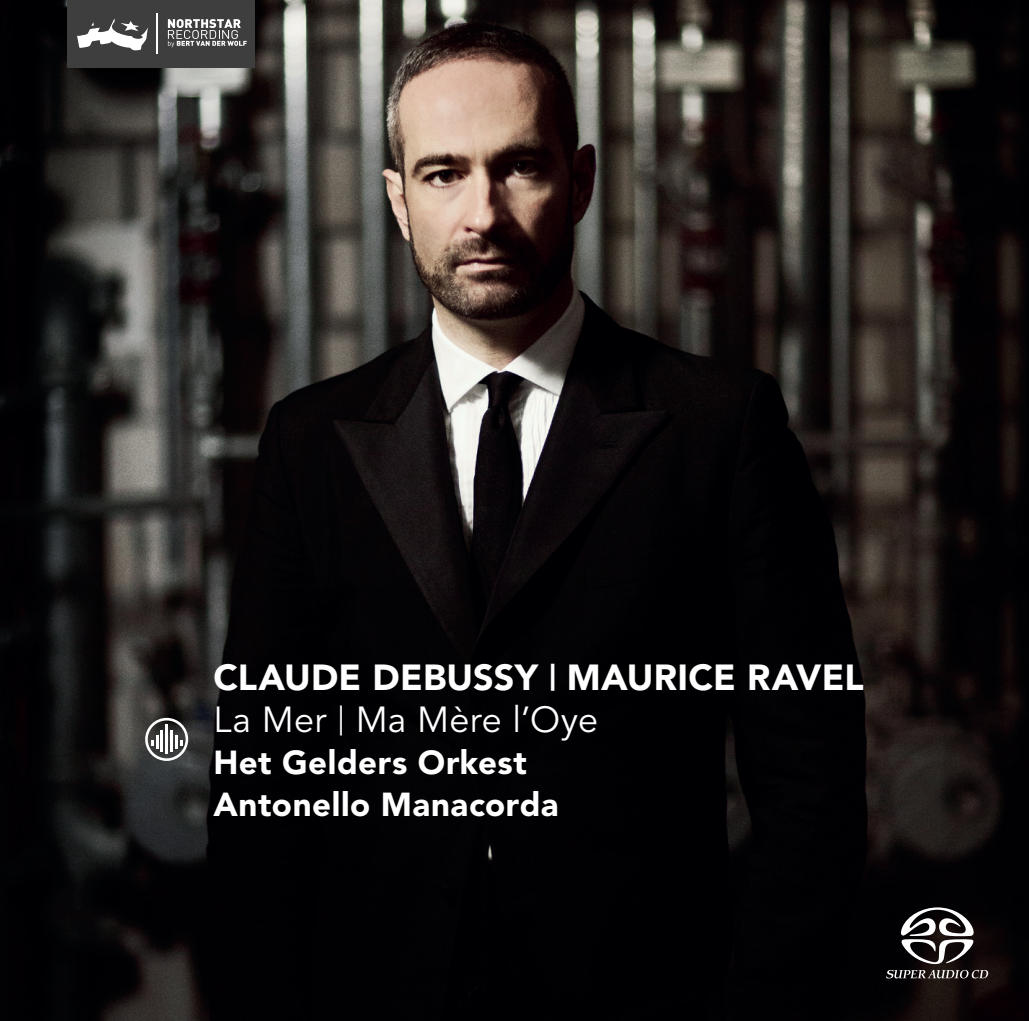
<style>
.page{position:relative;width:1029px;height:1021px;background:#fff}
.page>*{position:absolute;margin:0;border:0;box-sizing:border-box;transform-origin:0 0}
.t1{font:900 36px "Avenir LT Std";letter-spacing:.005em;color:#fff}
.t2{font:36px "Avenir LT Std";letter-spacing:.005em;color:#fff}
.t3{font:900 33px "Avenir LT Std";letter-spacing:.02em;color:#fff}
.s1{font-size:30px}
</style>
<div class="page">
<img style="left:0;top:0;width:1029px;height:1020px">
<svg style="left:145px;top:717px;width:43px;height:44px"></svg>
<hr style="left:165px;top:724px;width:3px;height:30px;background:#fff">
<svg style="left:886px;top:907px;width:102px;height:71px"></svg>
<div style="left:68px;top:0;width:187px;height:67px;background:#3e3e3f"></div>
<svg style="left:168px;top:19px;width:79px;height:28px"></svg>
<hr style="left:156px;top:13px;width:1px;height:41px;background:#fff">
<svg style="left:77px;top:18px;width:71px;height:32px"></svg>
<p class="t1" style="left:213px;top:655px;width:652px">CLAUDE DEBUSSY <sup>|</sup> MAURICE RAVEL</p>
<p class="t2" style="left:213px;top:698px;width:386px">La Mer <span class="s1">|</span> Ma Mère l’Oye</p>
<p class="t3" style="left:213px;top:742px;width:315px">Het Gelders Orkest</p>
<p class="t3" style="left:213px;top:784px;width:347px">Antonello Manacorda</p>
</div>
